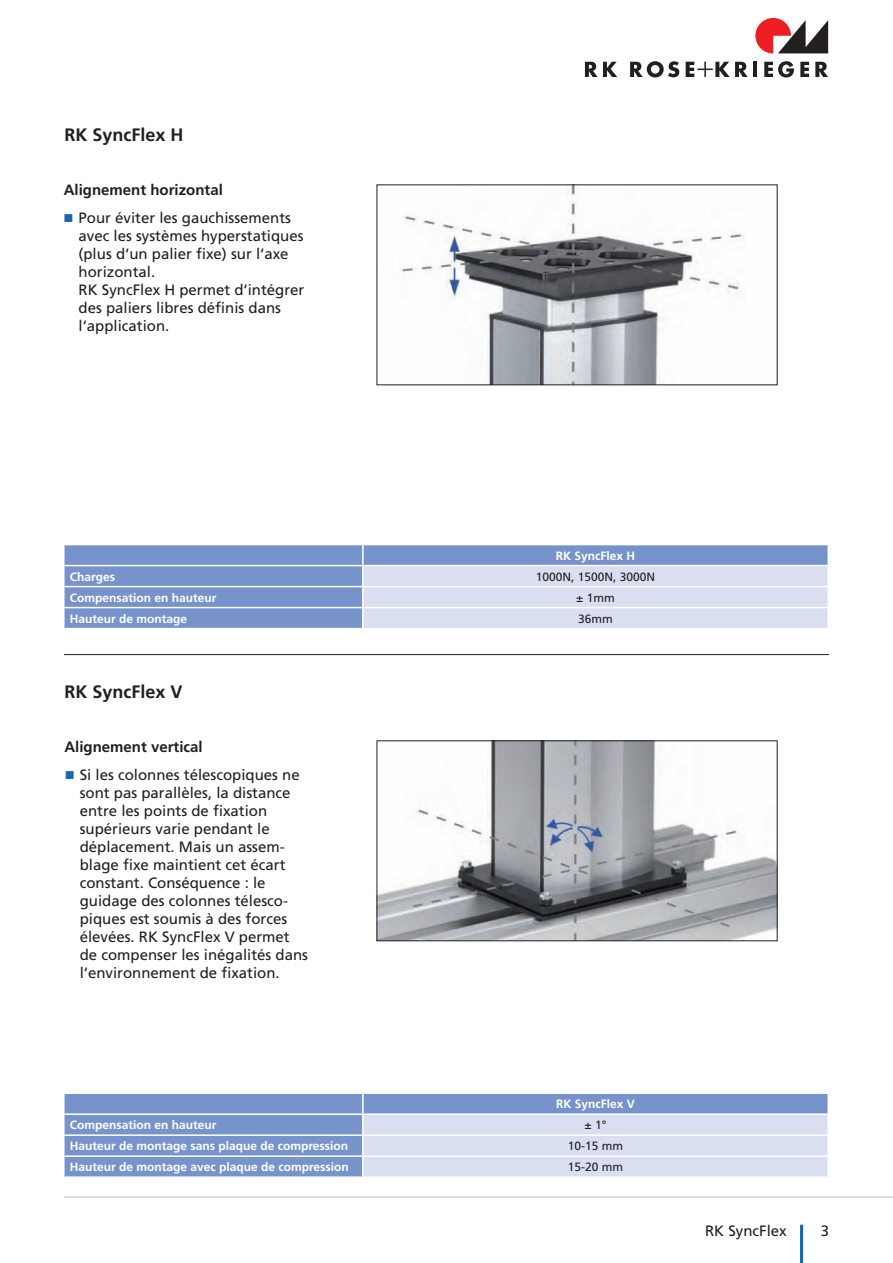
<style>
.page{position:relative;width:893px;height:1263px;background:#fff}
.page>*{position:absolute;margin:0;border:0;box-sizing:border-box;transform-origin:0 0}
.t1{font:700 18px "Frutiger";color:#231f20}
.t2{font:15px/18px "Frutiger";color:#231f20}
.t3{font:700 15px "Frutiger";color:#231f20}
.t4{font:700 12px "Frutiger";color:#fff}
.t5{font:12px "Frutiger";color:#231f20}
.s1{color:#1468b3}
</style>
<div class="page">
<svg style="left:65px;top:545px;width:762px;height:83px;fill:#7793cb"></svg>
<div style="left:364px;top:566px;width:463px;height:62px;background:#d9def0"></div>
<hr style="left:63px;top:565px;width:300px;height:1px;background:#fff">
<hr style="left:363px;top:565px;width:466px;height:1px;background:#fff">
<hr style="left:362px;top:566px;width:2px;height:20px;background:#fff">
<hr style="left:63px;top:586px;width:300px;height:1px;background:#fff">
<hr style="left:363px;top:586px;width:466px;height:1px;background:#fff">
<hr style="left:362px;top:587px;width:2px;height:20px;background:#fff">
<hr style="left:63px;top:607px;width:300px;height:1px;background:#fff">
<hr style="left:363px;top:607px;width:466px;height:1px;background:#fff">
<hr style="left:362px;top:608px;width:2px;height:20px;background:#fff">
<hr style="left:362px;top:545px;width:2px;height:20px;background:#fff">
<div style="left:65px;top:1094px;width:297px;height:82px;background:#7793cb"></div>
<hr style="left:63px;top:1113px;width:300px;height:2px;background:#fff">
<hr style="left:63px;top:1134px;width:300px;height:2px;background:#fff">
<hr style="left:63px;top:1155px;width:300px;height:2px;background:#fff">
<svg style="left:64px;top:1094px;width:1px;height:82px"></svg>
<svg style="left:362px;top:1094px;width:466px;height:83px"></svg>
<img style="left:400px;top:187px;width:345px;height:196px">
<img style="left:379px;top:743px;width:396px;height:196px">
<hr style="left:64px;top:654px;width:765px;height:1px;background:#231f20">
<svg style="left:585px;top:62px;width:32px;height:15px"></svg>
<svg style="left:630px;top:61px;width:49px;height:16px"></svg>
<hr style="left:753px;top:62px;width:4px;height:15px;background:#231f20">
<svg style="left:764px;top:61px;width:30px;height:16px"></svg>
<svg style="left:800px;top:62px;width:9px;height:15px"></svg>
<svg style="left:815px;top:62px;width:13px;height:15px"></svg>
<svg style="left:686px;top:62px;width:62px;height:15px"></svg>
<svg style="left:755px;top:18px;width:73px;height:36px"></svg>
<hr style="left:800px;top:1225px;width:3px;height:38px;background:#1468b3">
<hr style="left:64px;top:1196px;width:829px;height:2px;background:#ccd4eb">
<p class="t1" style="left:64px;top:124px;width:121px">RK SyncFlex H</p>
<p class="t3" style="left:64px;top:181px;width:161px">Alignement horizontal</p>
<p class="t2" style="left:78px;top:209px;width:227px;text-indent:-15px"><span class="s1">■</span> Pour éviter les gauchissements avec les systèmes hyperstatiques (plus d‘un palier fixe) sur l‘axe horizontal.<br>RK SyncFlex H permet d‘intégrer des paliers libres définis dans l‘application.</p>
<p class="t4" style="left:556px;top:548px;width:81px">RK SyncFlex H</p>
<p class="t4" style="left:70px;top:569px;width:47px">Charges</p>
<p class="t5" style="left:536px;top:569px;width:121px">1000N, 1500N, 3000N</p>
<p class="t4" style="left:70px;top:590px;width:148px">Compensation en hauteur</p>
<p class="t5" style="left:576px;top:590px;width:40px">± 1mm</p>
<p class="t4" style="left:70px;top:611px;width:119px">Hauteur de montage</p>
<p class="t5" style="left:578px;top:611px;width:36px">36mm</p>
<p class="t1" style="left:64px;top:681px;width:120px">RK SyncFlex V</p>
<p class="t3" style="left:64px;top:738px;width:140px">Alignement vertical</p>
<p class="t2" style="left:80px;top:766px;width:230px;text-indent:-15px"><span class="s1">■</span> Si les colonnes télescopiques ne sont pas parallèles, la distance entre les points de fixation supérieurs varie pendant le déplacement. Mais un assem&shy;blage fixe maintient cet écart constant. Conséquence : le guidage des colonnes télesco&shy;piques est soumis à des forces élevées. RK SyncFlex V permet de compenser les inégalités dans l‘environnement de fixation.</p>
<p class="t4" style="left:556px;top:1097px;width:80px">RK SyncFlex V</p>
<p class="t4" style="left:70px;top:1118px;width:148px">Compensation en hauteur</p>
<p class="t5" style="left:585px;top:1118px;width:24px">± 1°</p>
<p class="t4" style="left:70px;top:1139px;width:280px">Hauteur de montage sans plaque de compression</p>
<p class="t5" style="left:568px;top:1139px;width:57px">10-15 mm</p>
<p class="t4" style="left:70px;top:1160px;width:281px">Hauteur de montage avec plaque de compression</p>
<p class="t5" style="left:568px;top:1160px;width:57px">15-20 mm</p>
<p class="t2" style="left:705px;top:1222px;width:83px">RK SyncFlex</p>
<p class="t2" style="left:821px;top:1222px;width:10px">3</p>
</div>
